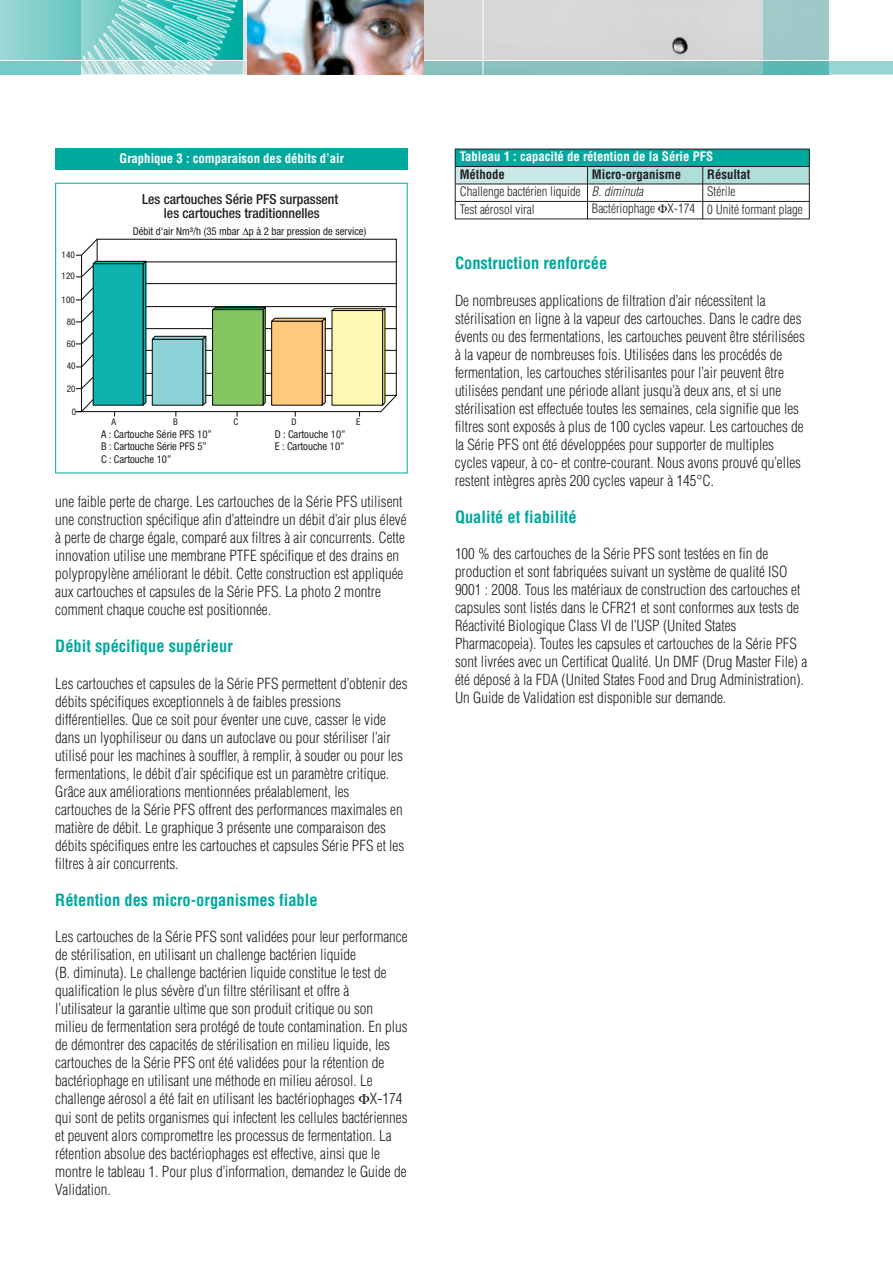
<style>
.page{position:relative;width:893px;height:1263px;background:#fff}
.page>*{position:absolute;margin:0;border:0;box-sizing:border-box;transform-origin:0 0}
.t1{font:700 condensed 16.5px "Helvetica";color:#00a99d}
.t2{font:300 condensed 15px/18px "Helvetica";color:#231f20}
.t3{font:500 condensed 13.8px/14.1px "Helvetica Neue";color:#231f20;text-align:center}
.t4{font:300 condensed 12.75px "Helvetica";color:#231f20}
.t5{font:700 condensed 12.75px "Helvetica";color:#fff}
.t6{font:700 condensed 12.75px "Helvetica";color:#231f20}
.t7{font:condensed 10.65px/12.9px "Helvetica Neue";color:#231f20}
.t8{font:condensed 9.15px "Helvetica Neue";color:#231f20}
.s1{font-style:italic}
</style>
<div class="page">
<svg style="left:0;top:0;width:893px;height:75px;background:#c4d4d3"></svg>
<hr style="left:483px;top:0;width:1px;height:77px;background:#fff">
<img style="left:81px;top:0;width:166px;height:75px">
<div style="left:0;top:61px;width:81px;height:13px;background:#77cbc7"></div>
<img style="left:0;top:0;width:81px;height:60px">
<hr style="left:419px;top:0;width:1px;height:77px;background:#fff">
<hr style="left:0;top:60px;width:893px;height:1px;background:#fff">
<img style="left:247px;top:0;width:177px;height:74px">
<div style="left:55px;top:149px;width:353px;height:21px;background:#00a99d"></div>
<div style="left:455px;top:149px;width:354px;height:18px;background:#00a99d"></div>
<div style="left:455px;top:167px;width:132px;height:17px;background:#c9e8e6"></div>
<div style="left:587px;top:167px;width:116px;height:17px;background:#afdedb"></div>
<div style="left:703px;top:167px;width:106px;height:17px;background:#afdedb"></div>
<hr style="left:455px;top:149px;width:1px;height:70px;background:#231f20">
<hr style="left:587px;top:166px;width:1px;height:53px;background:#231f20">
<hr style="left:702px;top:166px;width:1px;height:53px;background:#231f20">
<hr style="left:809px;top:149px;width:1px;height:70px;background:#231f20">
<hr style="left:455px;top:149px;width:354px;height:1px;background:#231f20">
<hr style="left:455px;top:166px;width:354px;height:1px;background:#231f20">
<hr style="left:455px;top:184px;width:354px;height:1px;background:#231f20">
<hr style="left:455px;top:201px;width:354px;height:1px;background:#231f20">
<hr style="left:455px;top:219px;width:354px;height:1px;background:#231f20">
<svg style="left:75px;top:238px;width:322px;height:178px"></svg>
<p class="t5" style="left:120px;top:153px;width:226px">Graphique 3 : comparaison des débits d’air</p>
<p class="t3" style="left:142px;top:193px;width:198px">Les cartouches Série PFS surpassent les cartouches traditionnelles</p>
<p class="t8" style="left:62px;top:251px;width:15px">140</p>
<p class="t8" style="left:62px;top:273px;width:15px">120</p>
<p class="t8" style="left:62px;top:296px;width:15px">100</p>
<p class="t8" style="left:67px;top:318px;width:10px">80</p>
<p class="t8" style="left:67px;top:340px;width:10px">60</p>
<p class="t8" style="left:67px;top:363px;width:10px">40</p>
<p class="t8" style="left:67px;top:385px;width:10px">20</p>
<p class="t8" style="left:72px;top:408px;width:6px">0</p>
<p class="t7" style="left:133px;top:226px;width:235px">Débit d'air Nm³/h (35 mbar p à 2 bar pression de service)</p>
<p class="t8" style="left:112px;top:418px;width:6px">A</p>
<p class="t8" style="left:173px;top:418px;width:6px">B</p>
<p class="t8" style="left:233px;top:418px;width:6px">C</p>
<p class="t8" style="left:292px;top:418px;width:7px">D</p>
<p class="t8" style="left:356px;top:418px;width:6px">E</p>
<p class="t7" style="left:101px;top:428px;width:112px">A : Cartouche Série PFS 10”<br>B : Cartouche Série PFS 5”<br>C : Cartouche 10”</p>
<p class="t7" style="left:275px;top:428px;width:72px">D : Cartouche 10”<br>E : Cartouche 10”</p>
<p class="t2" style="left:55px;top:494px;width:353px">une faible perte de charge. Les cartouches de la Série PFS utilisent une construction spécifique afin d’atteindre un débit d’air plus élevé à perte de charge égale, comparé aux filtres à air concurrents. Cette innovation utilise une membrane PTFE spécifique et des drains en polypropylène améliorant le débit. Cette construction est appliquée aux cartouches et capsules de la Série PFS. La photo 2 montre comment chaque couche est positionnée.</p>
<p class="t1" style="left:55px;top:640px;width:179px">Débit spécifique supérieur</p>
<p class="t2" style="left:55px;top:675px;width:354px">Les cartouches et capsules de la Série PFS permettent d’obtenir des débits spécifiques exceptionnels à de faibles pressions différentielles. Que ce soit pour éventer une cuve, casser le vide dans un lyophiliseur ou dans un autoclave ou pour stériliser l’air utilisé pour les machines à souffler, à remplir, à souder ou pour les fermentations, le débit d’air spécifique est un paramètre critique.<br>Grâce aux améliorations mentionnées préalablement, les cartouches de la Série PFS offrent des performances maximales en matière de débit. Le graphique 3 présente une comparaison des débits spécifiques entre les cartouches et capsules Série PFS et les filtres à air concurrents.</p>
<p class="t1" style="left:55px;top:893px;width:264px">Rétention des micro-organismes fiable</p>
<p class="t2" style="left:55px;top:929px;width:354px">Les cartouches de la Série PFS sont validées pour leur performance de stérilisation, en utilisant un challenge bactérien liquide<br>(B. diminuta). Le challenge bactérien liquide constitue le test de qualification le plus sévère d’un filtre stérilisant et offre à l’utilisateur la garantie ultime que son produit critique ou son milieu de fermentation sera protégé de toute contamination. En plus de démontrer des capacités de stérilisation en milieu liquide, les cartouches de la Série PFS ont été validées pour la rétention de bactériophage en utilisant une méthode en milieu aérosol. Le challenge aérosol a été fait en utilisant les bactériophages X-174 qui sont de petits organismes qui infectent les cellules bactériennes et peuvent alors compromettre les processus de fermentation. La rétention absolue des bactériophages est effective, ainsi que le montre le tableau 1. Pour plus d’information, demandez le Guide de Validation.</p>
<p class="t5" style="left:460px;top:152px;width:255px">Tableau 1 : capacité de rétention de la Série PFS</p>
<p class="t6" style="left:460px;top:169px;width:47px">Méthode</p>
<p class="t6" style="left:592px;top:169px;width:91px">Micro-organisme</p>
<p class="t6" style="left:707px;top:169px;width:45px">Résultat</p>
<p class="t4" style="left:460px;top:187px;width:185px">Challenge bactérien liquide <span class="s1">B. diminuta</span></p>
<p class="t4" style="left:707px;top:187px;width:30px">Stérile</p>
<p class="t4" style="left:460px;top:204px;width:76px">Test aérosol viral</p>
<p class="t4" style="left:592px;top:204px;width:212px">Bactériophage X-174 0 Unité formant plage</p>
<p class="t1" style="left:455px;top:257px;width:154px">Construction renforcée</p>
<p class="t2" style="left:455px;top:293px;width:351px">De nombreuses applications de filtration d’air nécessitent la stérilisation en ligne à la vapeur des cartouches. Dans le cadre des évents ou des fermentations, les cartouches peuvent être stérilisées à la vapeur de nombreuses fois. Utilisées dans les procédés de fermentation, les cartouches stérilisantes pour l’air peuvent être utilisées pendant une période allant jusqu’à deux ans, et si une stérilisation est effectuée toutes les semaines, cela signifie que les filtres sont exposés à plus de 100 cycles vapeur. Les cartouches de la Série PFS ont été développées pour supporter de multiples cycles vapeur, à co- et contre-courant. Nous avons prouvé qu’elles restent intègres après 200 cycles vapeur à 145°C.</p>
<p class="t1" style="left:455px;top:511px;width:123px">Qualité et fiabilité</p>
<p class="t2" style="left:455px;top:546px;width:354px">100 % des cartouches de la Série PFS sont testées en fin de production et sont fabriquées suivant un système de qualité ISO 9001 : 2008. Tous les matériaux de construction des cartouches et capsules sont listés dans le CFR21 et sont conformes aux tests de Réactivité Biologique Class VI de l’USP (United States Pharmacopeia). Toutes les capsules et cartouches de la Série PFS sont livrées avec un Certificat Qualité. Un DMF (Drug Master File) a été déposé à la FDA (United States Food and Drug Administration).<br>Un Guide de Validation est disponible sur demande.</p>
</div>
